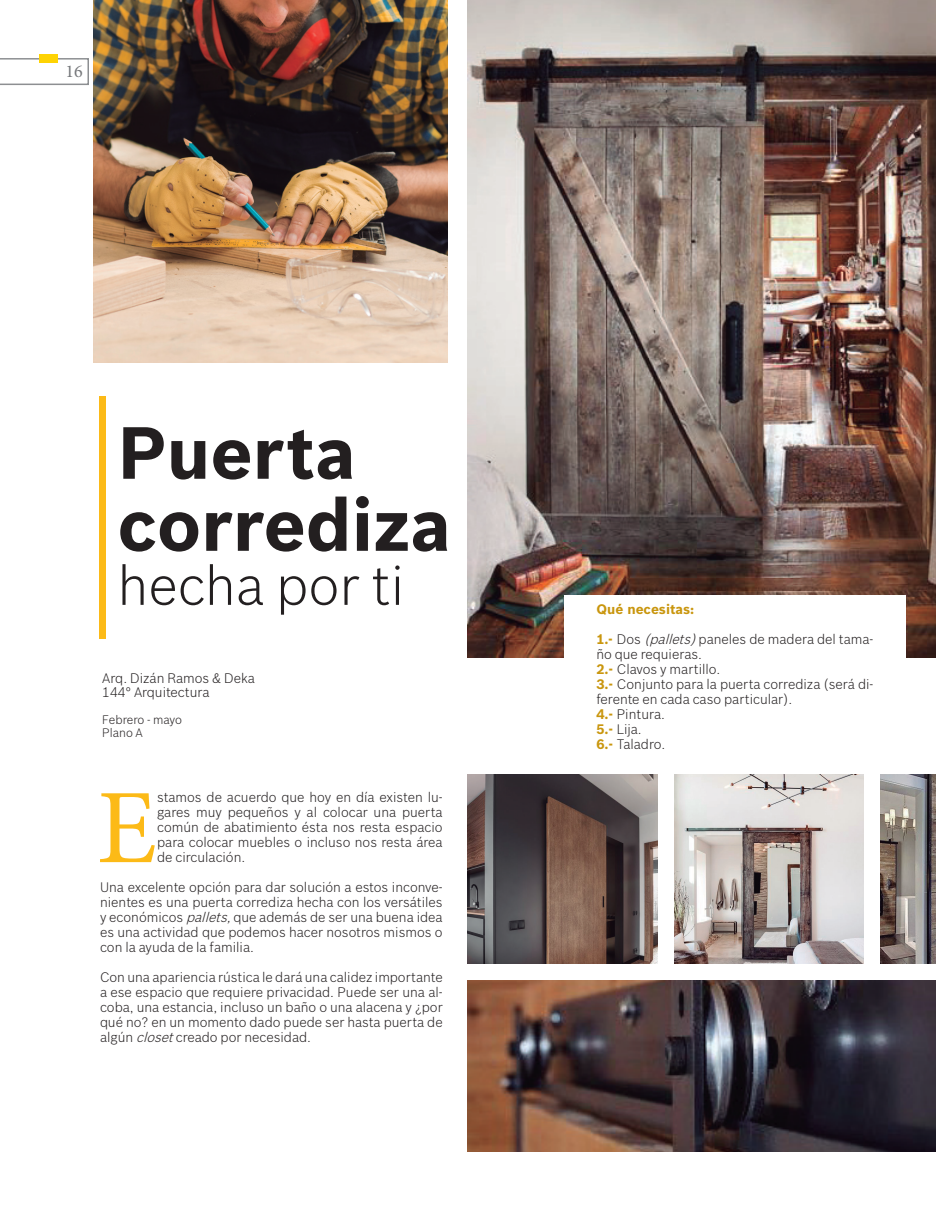
<style>
.page{position:relative;width:936px;height:1206px;background:#fff}
.page>*{position:absolute;margin:0;border:0;box-sizing:border-box;transform-origin:0 0}
.t1{font:105.75px "Minion Pro";color:#fcba17}
.t2{font:700 72px/72px "Bosch Sans";color:#231f20}
.t3{font:300 54px "Bosch Sans";color:#231f20}
.t4{font:18px "Minion Pro";color:#76787b}
.t5{font:300 13.5px/15px "Bosch Sans";color:#231f20;text-align:justify}
.t6{font:700 13.5px "Bosch Sans";color:#c9960e}
.t7{font:300 12px/13.5px "Bosch Sans";color:#231f20}
.s1{font-style:italic}
.s2{font-weight:700;color:#c9960e}
</style>
<div class="page">
<img style="left:467px;top:0;width:468px;height:657px">
<div style="left:564px;top:595px;width:340px;height:170px;background:#fff"></div>
<svg style="left:0;top:58px;width:89px;height:27px"></svg>
<div style="left:39px;top:54px;width:18px;height:9px;background:#fed304"></div>
<div style="left:99px;top:395px;width:7px;height:243px;background:#fcba17"></div>
<img style="left:93px;top:0;width:354px;height:362px">
<img style="left:468px;top:980px;width:467px;height:171px">
<img style="left:468px;top:774px;width:189px;height:189px">
<img style="left:674px;top:774px;width:189px;height:189px">
<img style="left:880px;top:774px;width:55px;height:189px">
<h3 class="t4" style="left:65px;top:59px;width:19px">16</h3>
<h2 class="t2" style="left:117px;top:417px;width:335px">Puerta corrediza</h2>
<h3 class="t3" style="left:117px;top:552px;width:288px">hecha por ti</h3>
<p class="t5" style="left:102px;top:671px;width:154px;line-height:13.5px">Arq. Dizán Ramos &amp; Deka<br>144° Arquitectura</p>
<p class="t7" style="left:102px;top:712px;width:81px">Febrero - mayo<br>Plano A</p>
<h1 class="t1" style="left:97px;top:757px;width:62px">E</h1>
<p class="t5" style="left:157px;top:789px;width:287px">stamos de acuerdo que hoy en día existen lu&shy;gares muy pequeños y al colocar una puerta común de abatimiento ésta nos resta espacio para colocar muebles o incluso nos resta área de circulación.</p>
<p class="t5" style="left:100px;top:879px;width:344px">Una excelente opción para dar solución a estos inconve&shy;nientes es una puerta corrediza hecha con los versátiles y económicos <span class="s1">pallets,</span>que además de ser una buena idea es una actividad que podemos hacer nosotros mismos o con la ayuda de la familia.</p>
<p class="t5" style="left:100px;top:969px;width:344px">Con una apariencia rústica le dará una calidez importante a ese espacio que requiere privacidad. Puede ser una al&shy;coba, una estancia, incluso un baño o una alacena y ¿por qué no? en un momento dado puede ser hasta puerta de algún <span class="s1">closet</span>creado por necesidad.</p>
<p class="t6" style="left:596px;top:600px;width:99px">Qué necesitas:</p>
<p class="t5" style="left:596px;top:630px;width:278px;text-align:left"><span class="s2">1.-</span> Dos <span class="s1">(pallets)</span>paneles de madera del tama&shy;ño que requieras.<br><span class="s2">2.-</span> Clavos y martillo.<br><span class="s2">3.-</span> Conjunto para la puerta corrediza (será di&shy;ferente en cada caso particular).<br><span class="s2">4.-</span> Pintura.<br><span class="s2">5.-</span> Lija.<br><span class="s2">6.-</span> Taladro.</p>
</div>
